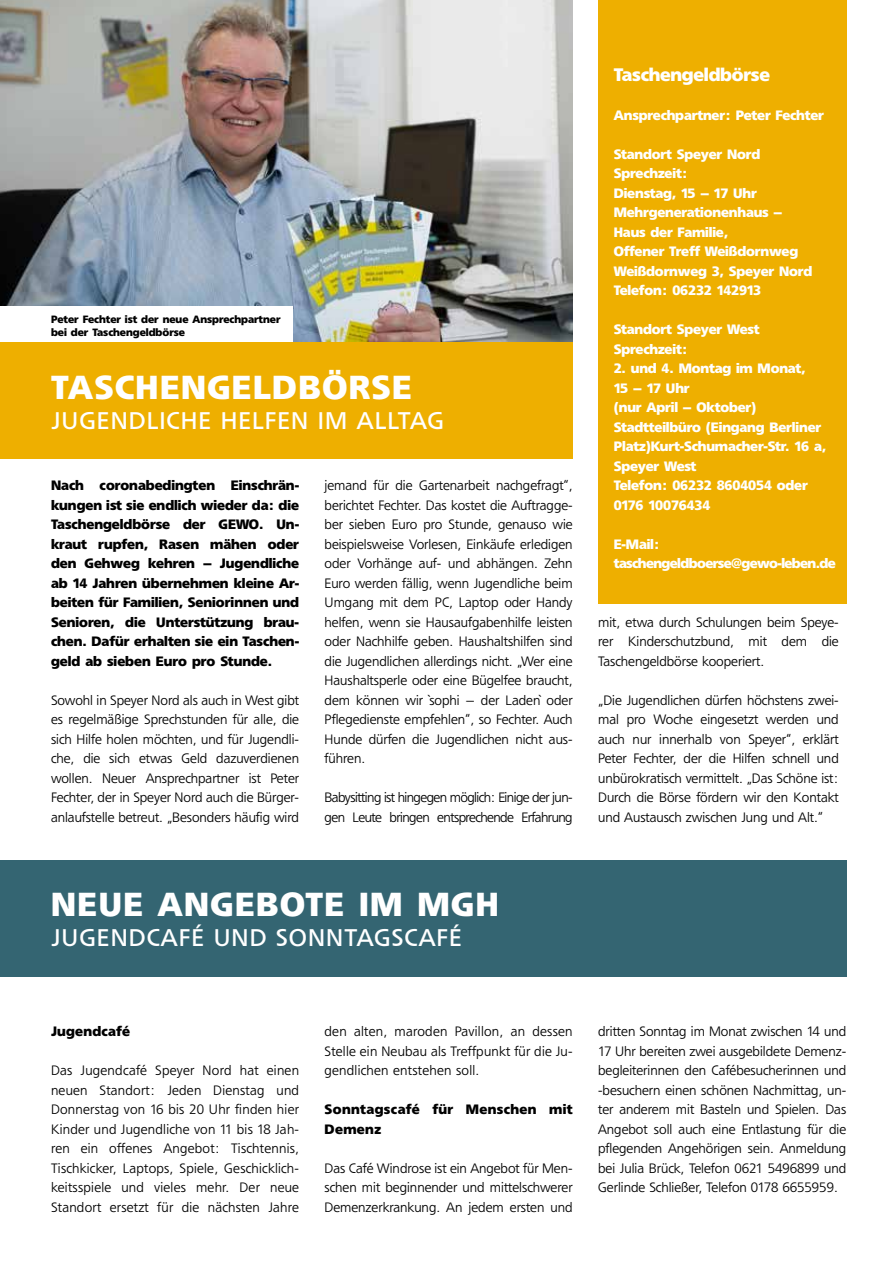
<style>
.page{position:relative;width:893px;height:1263px;background:#fff}
.page>*{position:absolute;margin:0;border:0;box-sizing:border-box;transform-origin:0 0}
.t1{font:700 33px "Freeborn SB";letter-spacing:.045em;color:#fff}
.t2{font:23.85px "Freeborn SB";letter-spacing:.045em;color:#fff}
.t3{font:700 18px "Freeborn SB";letter-spacing:-.01em;color:#fff}
.t4{font:300 13.5px/19.5px "Freeborn SB";color:#000;text-align:justify}
.t5{font:700 13.5px/19.5px "Freeborn SB";letter-spacing:-.01em;color:#fff}
.t6{font:700 13.5px/19.5px "Freeborn SB";color:#000;text-align:justify}
.t7{font:300 13.5px/19.5px "Freeborn SB";letter-spacing:-.04em;color:#000}
.t8{font:700 13.5px/19.5px "Freeborn SB";letter-spacing:-.04em;color:#fff}
.t9{font:700 13.5px/19.5px "Freeborn SB";letter-spacing:.03em;color:#000}
.t10{font:700 13.5px "Freeborn SB";letter-spacing:.02em;color:#000}
.t11{font:700 10.5px/12.6px "Freeborn SB";color:#000}
</style>
<div class="page">
<img style="left:0;top:0;width:573px;height:342px">
<div style="left:0;top:306px;width:293px;height:39px;background:#fff"></div>
<div style="left:0;top:342px;width:573px;height:117px;background:#eeaf00"></div>
<div style="left:0;top:860px;width:846px;height:116px;background:#346572"></div>
<div style="left:598px;top:0;width:248px;height:604px;background:#eeaf00"></div>
<p class="t11" style="left:51px;top:313px;width:231px">Peter Fechter ist der neue Ansprechpartner bei der Taschengeldbörse</p>
<h1 class="t1" style="left:51px;top:368px;width:362px">TASCHENGELDBÖRSE</h1>
<h2 class="t2" style="left:51px;top:407px;width:394px">JUGENDLICHE HELFEN IM ALLTAG</h2>
<p class="t6" style="left:51px;top:476px;width:250px">Nach coronabedingten Einschrän&shy;kungen ist sie endlich wieder da: die Taschengeldbörse der GEWO. Un&shy;kraut rupfen, Rasen mähen oder den Gehweg kehren – Jugendliche ab 14 Jahren übernehmen kleine Ar&shy;beiten für Familien, Seniorinnen und Senioren, die Unterstützung brau&shy;chen. Dafür erhalten sie ein Taschen&shy;geld ab sieben Euro pro Stunde.</p>
<p class="t4" style="left:51px;top:690px;width:250px">Sowohl in Speyer Nord als auch in West gibt es regelmäßige Sprechstunden für alle, die sich Hilfe holen möchten, und für Jugendli&shy;che, die sich etwas Geld dazuverdienen wollen. Neuer Ansprechpartner ist Peter Fechter, der in Speyer Nord auch die Bürger&shy;anlaufstelle betreut. „Besonders häufig wird</p>
<p class="t4" style="left:325px;top:476px;width:250px">jemand für die Gartenarbeit nachgefragt“, berichtet Fechter. Das kostet die Auftragge&shy;ber sieben Euro pro Stunde, genauso wie beispielsweise Vorlesen, Einkäufe erledigen oder Vorhänge auf- und abhängen. Zehn Euro werden fällig, wenn Jugendliche beim Umgang mit dem PC, Laptop oder Handy helfen, wenn sie Hausaufgabenhilfe leisten oder Nachhilfe geben. Haushaltshilfen sind die Jugendlichen allerdings nicht. „Wer eine Haushaltsperle oder eine Bügelfee braucht, dem können wir `sophi – der Laden` oder Pflegedienste empfehlen“, so Fechter. Auch Hunde dürfen die Jugendlichen nicht aus&shy;führen.</p>
<p class="t7" style="left:325px;top:788px;width:250px">Babysitting ist hingegen möglich: Einige der jun&shy;gen Leute bringen entsprechende Erfahrung</p>
<h3 class="t3" style="left:614px;top:64px;width:158px">Taschengeldbörse</h3>
<p class="t5" style="left:614px;top:105px;width:212px">Ansprechpartner: Peter Fechter</p>
<p class="t5" style="left:614px;top:144px;width:200px">Standort Speyer Nord<br>Sprechzeit:<br>Dienstag, 15 – 17 Uhr<br>Mehrgenerationenhaus –<br>Haus der Familie,<br>Offener Treff Weißdornweg<br>Weißdornweg 3, Speyer Nord<br>Telefon: 06232 142913</p>
<p class="t5" style="left:614px;top:320px;width:147px">Standort Speyer West<br>Sprechzeit:</p>
<p class="t5" style="left:614px;top:359px;width:214px">2. und 4. Montag im Monat,<br>15 – 17 Uhr<br>(nur April – Oktober)<br>Stadtteilbüro (Eingang Berliner<br>Platz)Kurt-Schumacher-Str. 16 a,<br>Speyer West<br>Telefon: 06232 8604054 oder<br>0176 10076434</p>
<p class="t8" style="left:614px;top:534px;width:224px">E-Mail: taschengeldboerse@gewo-leben.de</p>
<p class="t4" style="left:598px;top:612px;width:242px">mit, etwa durch Schulungen beim Speye&shy;rer Kinderschutzbund, mit dem die Taschengeldbörse kooperiert.</p>
<p class="t4" style="left:598px;top:690px;width:242px">„Die Jugendlichen dürfen höchstens zwei&shy;mal pro Woche eingesetzt werden und auch nur innerhalb von Speyer“, erklärt Peter Fechter, der die Hilfen schnell und unbürokratisch vermittelt. „Das Schöne ist:<br>Durch die Börse fördern wir den Kontakt und Austausch zwischen Jung und Alt.“</p>
<h1 class="t1" style="left:51px;top:885px;width:449px">NEUE ANGEBOTE IM MGH</h1>
<h2 class="t2" style="left:51px;top:924px;width:412px">JUGENDCAFÉ UND SONNTAGSCAFÉ</h2>
<p class="t10" style="left:51px;top:1024px;width:81px">Jugendcafé</p>
<p class="t4" style="left:51px;top:1061px;width:250px">Das Jugendcafé Speyer Nord hat einen neuen Standort: Jeden Dienstag und Donnerstag von 16 bis 20 Uhr finden hier Kinder und Jugendliche von 11 bis 18 Jah&shy;ren ein offenes Angebot: Tischtennis, Tischkicker, Laptops, Spiele, Geschicklich&shy;keitsspiele und vieles mehr. Der neue Standort ersetzt für die nächsten Jahre</p>
<p class="t4" style="left:325px;top:1022px;width:250px">den alten, maroden Pavillon, an dessen Stelle ein Neubau als Treffpunkt für die Ju&shy;gendlichen entstehen soll.</p>
<p class="t9" style="left:325px;top:1100px;width:250px">Sonntagscafé für Menschen mit<br>Demenz</p>
<p class="t4" style="left:325px;top:1158px;width:250px">Das Café Windrose ist ein Angebot für Men&shy;schen mit beginnender und mittelschwerer Demenzerkrankung. An jedem ersten und</p>
<p class="t4" style="left:598px;top:1022px;width:250px">dritten Sonntag im Monat zwischen 14 und 17 Uhr bereiten zwei ausgebildete Demenz&shy;begleiterinnen den Cafébesucherinnen und -besuchern einen schönen Nachmittag, un&shy;ter anderem mit Basteln und Spielen. Das Angebot soll auch eine Entlastung für die pflegenden Angehörigen sein. Anmeldung bei Julia Brück, Telefon 0621 5496899 und Gerlinde Schließer, Telefon 0178 6655959.</p>
</div>
